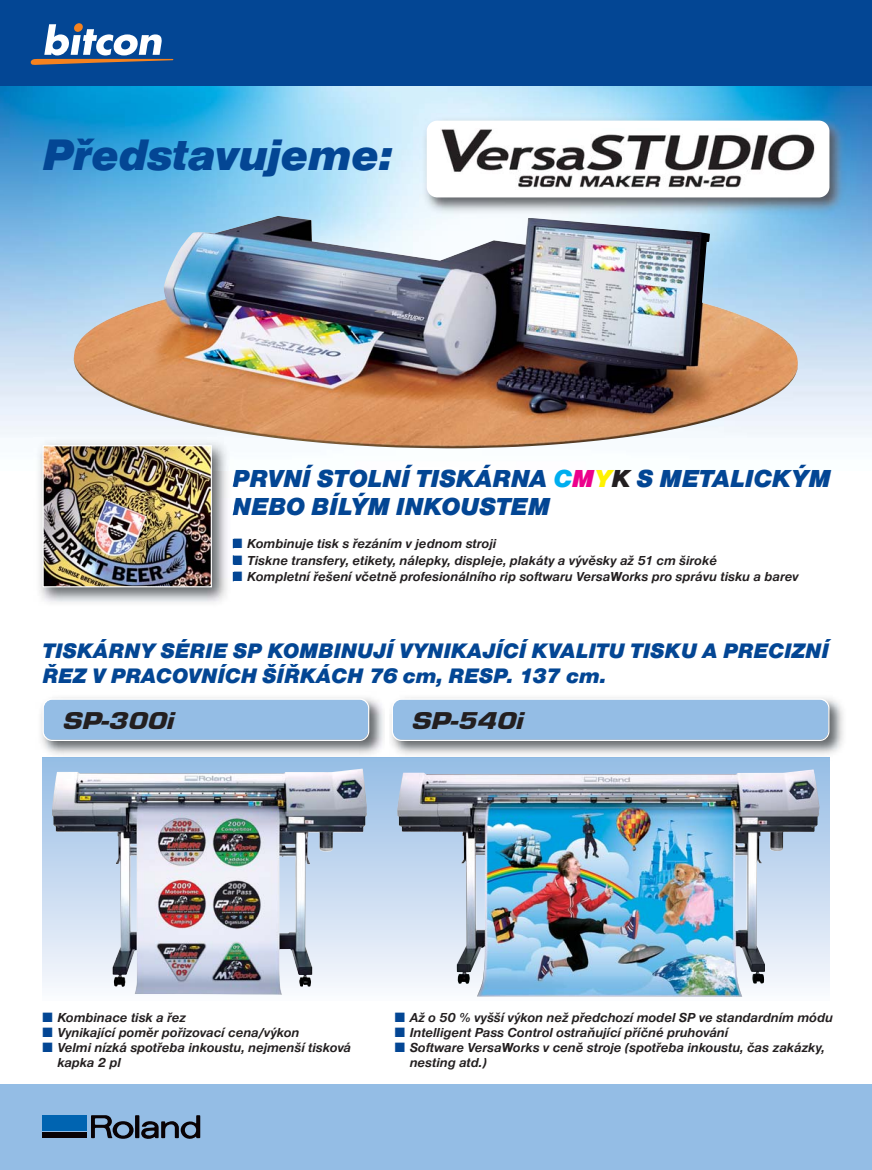
<style>
.page{position:relative;width:872px;height:1170px;background:#fff}
.page>*{position:absolute;margin:0;border:0;box-sizing:border-box;transform-origin:0 0}
.t1{font:italic 900 45.75px "Nimbus Sans DCE";letter-spacing:-.005em;color:#034694}
.t2{font:italic 900 25.5px/28.5px "Nimbus Sans DCE";letter-spacing:-.005em;color:#034694}
.t3{font:italic 700 22.5px "Eurostile CE";color:#231f20;scale:1.2 1}
.t4{font:italic 900 21.75px/24.8px "Nimbus Sans DCE";color:#034694}
.t5{font:italic 700 13.5px/15px "Nimbus Sans DCE";color:#231f20}
.s1{color:#00aeef}
.s2{color:#ec008c}
.s3{color:#fff200}
.s4{color:#231f20}
.s5{color:#034694}
</style>
<div class="page">
<svg style="left:43px;top:760px;width:786px;height:237px;background:#bdd0e6"></svg>
<img style="left:0;top:85px;width:872px;height:364px">
<img style="left:74px;top:216px;width:723px;height:232px">
<div style="left:0;top:0;width:872px;height:85px;background:#034694"></div>
<img style="left:420px;top:114px;width:429px;height:103px">
<div style="left:427px;top:121px;width:402px;height:76px;background:#fff;border-radius:11px"></div>
<img style="left:441px;top:129px;width:374px;height:61px">
<div style="left:0;top:1084px;width:872px;height:85px;background:#94bde5"></div>
<svg style="left:31px;top:24px;width:142px;height:41px"></svg>
<hr style="left:135px;top:1115px;width:4px;height:22px;background:#090204">
<svg style="left:141px;top:1115px;width:59px;height:23px"></svg>
<svg style="left:91px;top:1115px;width:43px;height:23px"></svg>
<div style="left:43px;top:1132px;width:44px;height:5px;background:#090204"></div>
<div style="left:43px;top:1115px;width:44px;height:15px;background:#0064b1"></div>
<img style="left:41px;top:697px;width:343px;height:63px">
<img style="left:43px;top:757px;width:342px;height:3px">
<svg style="left:43px;top:698px;width:326px;height:43px;background:#9bc1e6"></svg>
<img style="left:390px;top:697px;width:454px;height:63px">
<img style="left:388px;top:757px;width:441px;height:3px">
<svg style="left:392px;top:698px;width:437px;height:43px;background:#9bc1e6"></svg>
<img style="left:112px;top:768px;width:255px;height:226px">
<img style="left:402px;top:769px;width:417px;height:227px">
<img style="left:34px;top:437px;width:199px;height:166px">
<img style="left:45px;top:447px;width:165px;height:138px">
<div style="left:43px;top:445px;width:169px;height:142px;border:1px solid #fff"></div>
<h1 class="t1" style="left:43px;top:139px;width:352px">Představujeme:</h1>
<h2 class="t2" style="left:232px;top:466px;width:600px">PRVNÍ STOLNÍ TISKÁRNA <span class="s1">C</span><span class="s2">M</span><span class="s3">Y</span><span class="s4">K</span> S METALICKÝM<br>NEBO BÍLÝM INKOUSTEM</h2>
<p class="t5" style="left:232px;top:537px;width:265px"><span class="s5">■</span> Kombinuje tisk s řezáním v jednom stroji</p>
<p class="t5" style="left:232px;top:554px;width:486px"><span class="s5">■</span> Tiskne transfery, etikety, nálepky, displeje, plakáty a vývěsky až 51 cm široké</p>
<p class="t5" style="left:232px;top:570px;width:568px"><span class="s5">■</span> Kompletní řešení včetně profesionálního rip softwaru VersaWorks pro správu tisku a barev</p>
<h3 class="t4" style="left:43px;top:640px;width:788px">TISKÁRNY SÉRIE SP KOMBINUJÍ VYNIKAJÍCÍ KVALITU TISKU A PRECIZNÍ<br>ŘEZ V PRACOVNÍCH ŠÍŘKÁCH 76 cm, RESP. 137 cm.</h3>
<h3 class="t3" style="left:62px;top:711px;width:94px">SP-300i</h3>
<h3 class="t3" style="left:411px;top:711px;width:94px">SP-540i</h3>
<p class="t5" style="left:43px;top:1011px;width:145px"><span class="s5">■</span> Kombinace tisk a řez</p>
<p class="t5" style="left:43px;top:1026px;width:258px"><span class="s5">■</span> Vynikající poměr pořizovací cena/výkon</p>
<p class="t5" style="left:57px;top:1041px;width:295px;text-indent:-15px"><span class="s5">■</span> Velmi nízká spotřeba inkoustu, nejmenší tisková kapka 2 pl</p>
<p class="t5" style="left:395px;top:1011px;width:439px"><span class="s5">■</span> Až o 50 % vyšší výkon než předchozí model SP ve standardním módu</p>
<p class="t5" style="left:395px;top:1026px;width:335px"><span class="s5">■</span> Intelligent Pass Control ostraňující příčné pruhování</p>
<p class="t5" style="left:410px;top:1041px;width:417px;text-indent:-15px"><span class="s5">■</span> Software VersaWorks v ceně stroje (spotřeba inkoustu, čas zakázky, nesting atd.)</p>
</div>
